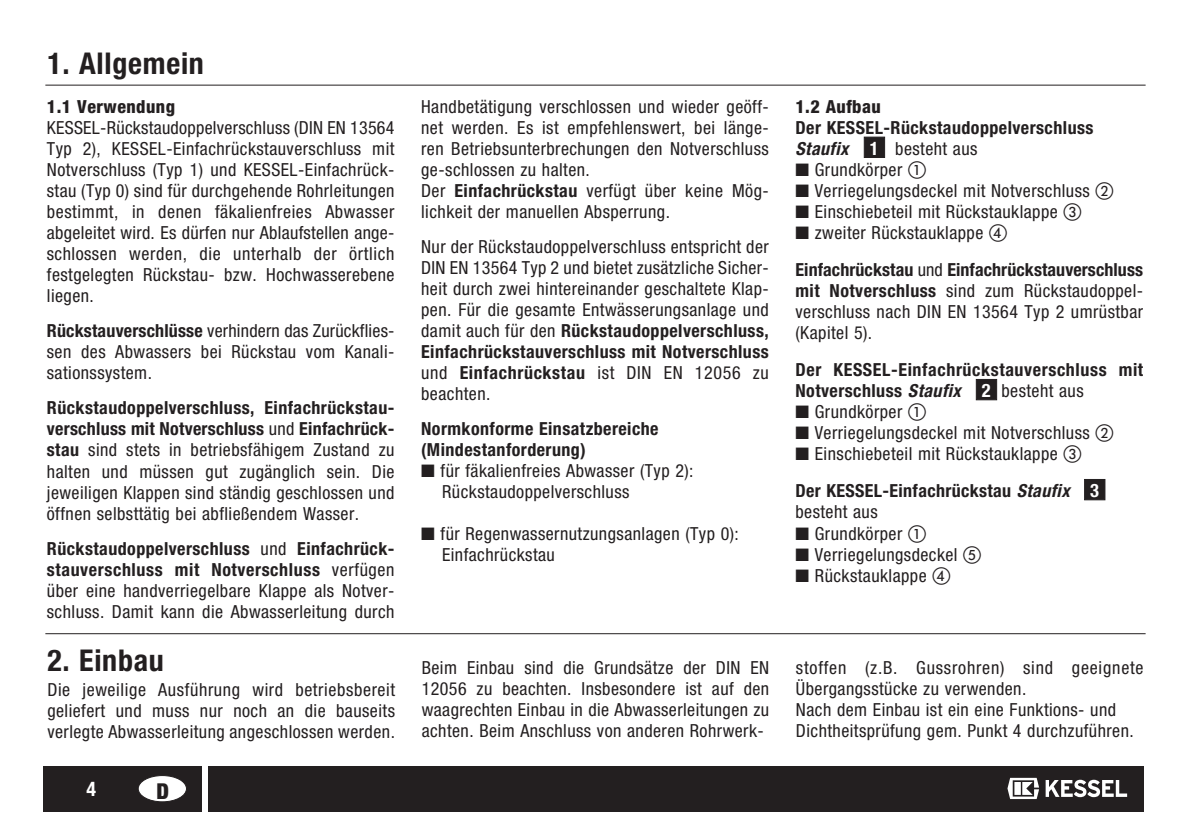
<style>
.page{position:relative;width:1191px;height:840px;background:#fff}
.page>*{position:absolute;margin:0;border:0;box-sizing:border-box;transform-origin:0 0}
.t1{font:700 condensed 30px "Helvetica Neue";letter-spacing:.025em;color:#231f20}
.t2{font:900 condensed 21.8px "Helvetica Neue";color:#231f20}
.t3{font:700 condensed 20px "Helvetica Neue";color:#fff}
.t4{font:700 condensed 18.6px "Helvetica Neue";color:#fff}
.t5{font:condensed 18px/21px "Helvetica Neue";letter-spacing:.025em;color:#231f20;text-align:justify}
.t6{font:700 condensed 18px/21px "Helvetica Neue";letter-spacing:.025em;color:#231f20}
.t7{font:700 condensed 18px/37px "Helvetica Neue";letter-spacing:.005em;color:#231f20}
.t8{font:800 condensed 18px "Helvetica Neue";letter-spacing:.025em;color:#231f20}
.t9{font:italic 700 condensed 18px "Helvetica Neue";letter-spacing:.025em;color:#231f20}
.s1{font-weight:700}
.s2{font-family:"European Pi One";font-stretch:normal}
.s3{font-weight:400}
.s4{font-family:"European Pi One";font-weight:400;font-stretch:normal}
.s5{font-style:italic}
.s6{font-weight:700;font-style:italic}
</style>
<div class="page">
<hr style="left:45px;top:85px;width:1100px;height:1px;background:#231f20">
<hr style="left:45px;top:633px;width:1100px;height:1px;background:#231f20">
<div style="left:864px;top:137px;width:21px;height:21px;background:#231f20;border:1px solid #231f20"></div>
<div style="left:976px;top:379px;width:21px;height:21px;background:#231f20;border:1px solid #231f20"></div>
<div style="left:1084px;top:479px;width:21px;height:21px;background:#231f20;border:1px solid #231f20"></div>
<div style="left:208px;top:765px;width:935px;height:46px;background:#231f20"></div>
<div style="left:43px;top:765px;width:159px;height:46px;background:#231f20"></div>
<div style="left:138px;top:775px;width:48px;height:26px;background:#fff;border-radius:50%"></div>
<div style="left:138px;top:774px;width:49px;height:27px;border:1px solid #231f20;border-radius:50%"></div>
<svg style="left:1045px;top:779px;width:82px;height:17px"></svg>
<svg style="left:1007px;top:777px;width:32px;height:21px"></svg>
<h1 class="t1" style="left:47px;top:45px;width:158px">1. Allgemein</h1>
<p class="t8" style="left:47px;top:95px;width:130px">1.1 Verwendung</p>
<p class="t5" style="left:47px;top:117px;width:349px">KESSEL-Rückstaudoppelverschluss (DIN EN 13564<br>Typ 2), KESSEL-Einfachrückstauverschluss mit Notverschluss (Typ 1) und KESSEL-Einfachrück&shy;stau (Typ 0) sind für durchgehende Rohrleitungen bestimmt, in denen fäkalienfreies Abwasser abgeleitet wird. Es dürfen nur Ablaufstellen ange&shy;schlossen werden, die unterhalb der örtlich festgelegten Rückstau- bzw. Hochwasserebene liegen.</p>
<p class="t5" style="left:47px;top:320px;width:349px"><span class="s1">Rückstauverschlüsse</span> verhindern das Zurückflies&shy;sen des Abwassers bei Rückstau vom Kanali&shy;sationssystem.</p>
<p class="t5" style="left:47px;top:397px;width:349px"><span class="s1">Rückstaudoppelverschluss, Einfachrückstau&shy;verschluss mit Notverschluss</span> und <span class="s1">Einfachrück&shy;stau</span> sind stets in betriebsfähigem Zustand zu halten und müssen gut zugänglich sein. Die jeweiligen Klappen sind ständig geschlossen und öffnen selbsttätig bei abfließendem Wasser.</p>
<p class="t5" style="left:47px;top:537px;width:349px"><span class="s1">Rückstaudoppelverschluss</span> und <span class="s1">Einfachrück&shy;stauverschluss mit Notverschluss</span> verfügen über eine handverriegelbare Klappe als Notver&shy;schluss. Damit kann die Abwasserleitung durch</p>
<h1 class="t1" style="left:47px;top:641px;width:118px">2. Einbau</h1>
<p class="t5" style="left:47px;top:678px;width:349px">Die jeweilige Ausführung wird betriebsbereit geliefert und muss nur noch an die bauseits verlegte Abwasserleitung angeschlossen werden.</p>
<p class="t3" style="left:87px;top:776px;width:11px">4</p>
<p class="t2" style="left:156px;top:777px;width:14px">D</p>
<p class="t5" style="left:421px;top:96px;width:349px;text-align:left">Handbetätigung verschlossen und wieder geöff&shy;net werden. Es ist empfehlenswert, bei länge&shy;ren Betriebsunterbrechungen den Notverschluss ge-schlossen zu halten.<br>Der <span class="s1">Einfachrückstau</span> verfügt über keine Mög&shy;lichkeit der manuellen Absperrung.</p>
<p class="t5" style="left:421px;top:236px;width:349px">Nur der Rückstaudoppelverschluss entspricht der DIN EN 13564 Typ 2 und bietet zusätzliche Sicher&shy;heit durch zwei hintereinander geschaltete Klap&shy;pen. Für die gesamte Entwässerungsanlage und damit auch für den <span class="s1">Rückstaudoppelverschluss, Einfachrückstauverschluss mit Notverschluss </span>und <span class="s1">Einfachrückstau</span> ist DIN EN 12056 zu beachten.</p>
<p class="t6" style="left:421px;top:417px;width:239px">Normkonforme Einsatzbereiche (Mindestanforderung)</p>
<p class="t5" style="left:442px;top:460px;width:253px;text-indent:-21px">■ für fäkalienfreies Abwasser (Typ 2):<br>Rückstaudoppelverschluss</p>
<p class="t5" style="left:442px;top:523px;width:298px;text-indent:-21px">■ für Regenwassernutzungsanlagen (Typ 0):<br>Einfachrückstau</p>
<p class="t8" style="left:795px;top:95px;width:87px">1.2 Aufbau</p>
<p class="t6" style="left:795px;top:117px;width:299px">Der KESSEL-Rückstaudoppelverschluss</p>
<p class="t9" style="left:795px;top:138px;width:54px">Staufix</p>
<p class="t5" style="left:895px;top:138px;width:84px">besteht aus</p>
<p class="t5" style="left:795px;top:159px;width:132px">■ Grundkörper <span class="s2">A</span></p>
<p class="t5" style="left:795px;top:180px;width:319px">■ Verriegelungsdeckel mit Notverschluss <span class="s2">B</span></p>
<p class="t5" style="left:795px;top:201px;width:287px">■ Einschiebeteil mit Rückstauklappe <span class="s2">C</span></p>
<p class="t7" style="left:795px;top:214px;width:349px">■ <span class="s3">zweiter Rückstauklappe</span> <span class="s4">D<br></span>Einfachrückstau <span class="s3">und</span> Einfachrückstauverschluss</p>
<p class="t5" style="left:795px;top:280px;width:349px"><span class="s1">mit Notverschluss</span> sind zum Rückstaudoppel&shy;verschluss nach DIN EN 13564 Typ 2 umrüstbar (Kapitel 5).</p>
<p class="t6" style="left:795px;top:359px;width:349px">Der KESSEL-Einfachrückstauverschluss mit<br>Notverschluss <span class="s5">Staufix</span></p>
<p class="t4" style="left:870px;top:137px;width:10px">1</p>
<p class="t4" style="left:982px;top:379px;width:10px">2</p>
<p class="t5" style="left:1001px;top:380px;width:84px">besteht aus</p>
<p class="t5" style="left:795px;top:401px;width:132px">■ Grundkörper <span class="s2">A</span></p>
<p class="t5" style="left:795px;top:422px;width:319px">■ Verriegelungsdeckel mit Notverschluss <span class="s2">B</span></p>
<p class="t5" style="left:795px;top:435px;width:287px;line-height:37px">■ Einschiebeteil mit Rückstauklappe <span class="s2">C<br></span><span class="s1">Der KESSEL-Einfachrückstau</span> <span class="s6">Staufix</span></p>
<p class="t5" style="left:795px;top:501px;width:84px">besteht aus</p>
<p class="t5" style="left:795px;top:522px;width:132px">■ Grundkörper <span class="s2">A</span></p>
<p class="t5" style="left:795px;top:543px;width:187px">■ Verriegelungsdeckel <span class="s2">E</span></p>
<p class="t5" style="left:795px;top:564px;width:156px">■ Rückstauklappe <span class="s2">D</span></p>
<p class="t4" style="left:1090px;top:479px;width:10px">3</p>
<p class="t5" style="left:422px;top:656px;width:349px">Beim Einbau sind die Grundsätze der DIN EN 12056 zu beachten. Insbesondere ist auf den waagrechten Einbau in die Abwasserleitungen zu achten. Beim Anschluss von anderen Rohrwerk-</p>
<p class="t5" style="left:796px;top:656px;width:349px;text-align:left">stoffen (z.B. Gussrohren) sind geeignete Übergangsstücke zu verwenden.<br>Nach dem Einbau ist ein eine Funktions- und Dichtheitsprüfung gem. Punkt 4 durchzuführen.</p>
</div>
